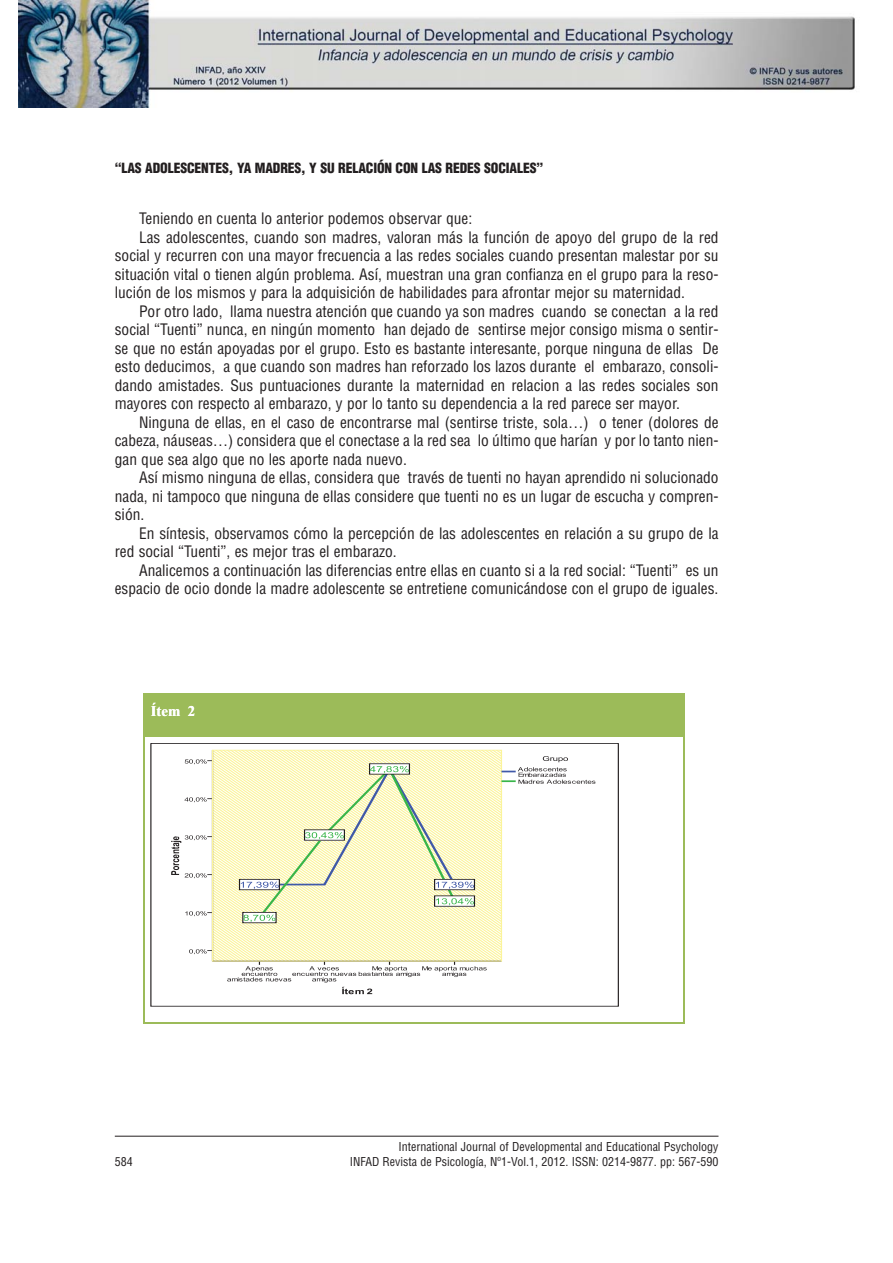
<style>
.page{position:relative;width:893px;height:1263px;background:#fff}
.page>*{position:absolute;margin:0;border:0;box-sizing:border-box;transform-origin:0 0}
.t1{font:condensed 15.45px "Helvetica";color:#231f20}
.t2{font:14.85px "Times New Roman PS Bold MT+WCLNCA";color:#fff}
.t3{font:900 condensed 13.65px "Helvetica";letter-spacing:-.01em;color:#231f20}
.t4{font:condensed 12px "Helvetica";color:#231f20}
</style>
<div class="page">
<img style="left:19px;top:0;width:836px;height:108px">
<hr style="left:115px;top:1136px;width:603px;height:1px;background:#231f20">
<div style="left:145px;top:695px;width:539px;height:40px;background:#9cbb59"></div>
<hr style="left:144px;top:693px;width:540px;height:2px;background:#9cbb59">
<hr style="left:144px;top:695px;width:1px;height:40px;background:#9cbb59">
<hr style="left:684px;top:695px;width:1px;height:40px;background:#9cbb59">
<svg style="left:171px;top:750px;width:424px;height:244px"></svg>
<hr style="left:145px;top:735px;width:539px;height:1px;background:#9cbb59">
<hr style="left:144px;top:736px;width:1px;height:287px;background:#9cbb59">
<hr style="left:144px;top:1022px;width:540px;height:1px;background:#9cbb59">
<hr style="left:684px;top:736px;width:1px;height:287px;background:#9cbb59">
<p class="t3" style="left:115px;top:163px;width:430px">“LAS ADOLESCENTES, YA MADRES, Y SU RELACIÓN CON LAS REDES SOCIALES”</p>
<p class="t1" style="left:139px;top:213px;width:335px">Teniendo en cuenta lo anterior podemos observar que:</p>
<p class="t1" style="left:139px;top:231px;width:581px">Las adolescentes, cuando son madres, valoran más la función de apoyo del grupo de la red</p>
<p class="t1" style="left:115px;top:250px;width:605px">social y recurren con una mayor frecuencia a las redes sociales cuando presentan malestar por su</p>
<p class="t1" style="left:115px;top:268px;width:605px">situación vital o tienen algún problema. Así, muestran una gran confianza en el grupo para la reso-</p>
<p class="t1" style="left:115px;top:287px;width:572px">lución de los mismos y para la adquisición de habilidades para afrontar mejor su maternidad.</p>
<p class="t1" style="left:139px;top:305px;width:581px">Por otro lado, llama nuestra atención que cuando ya son madres cuando se conectan a la red</p>
<p class="t1" style="left:115px;top:324px;width:605px">social “Tuenti” nunca, en ningún momento han dejado de sentirse mejor consigo misma o sentir-</p>
<p class="t1" style="left:115px;top:342px;width:605px">se que no están apoyadas por el grupo. Esto es bastante interesante, porque ninguna de ellas De</p>
<p class="t1" style="left:115px;top:361px;width:605px">esto deducimos, a que cuando son madres han reforzado los lazos durante el embarazo, consoli-</p>
<p class="t1" style="left:115px;top:379px;width:605px">dando amistades. Sus puntuaciones durante la maternidad en relacion a las redes sociales son</p>
<p class="t1" style="left:115px;top:398px;width:566px">mayores con respecto al embarazo, y por lo tanto su dependencia a la red parece ser mayor.</p>
<p class="t1" style="left:139px;top:416px;width:581px">Ninguna de ellas, en el caso de encontrarse mal (sentirse triste, sola…) o tener (dolores de</p>
<p class="t1" style="left:115px;top:435px;width:605px">cabeza, náuseas…) considera que el conectase a la red sea lo último que harían y por lo tanto nien-</p>
<p class="t1" style="left:115px;top:453px;width:294px">gan que sea algo que no les aporte nada nuevo.</p>
<p class="t1" style="left:139px;top:472px;width:581px">Así mismo ninguna de ellas, considera que través de tuenti no hayan aprendido ni solucionado</p>
<p class="t1" style="left:115px;top:490px;width:605px">nada, ni tampoco que ninguna de ellas considere que tuenti no es un lugar de escucha y compren-</p>
<p class="t1" style="left:115px;top:509px;width:31px">sión.</p>
<p class="t1" style="left:139px;top:527px;width:581px">En síntesis, observamos cómo la percepción de las adolescentes en relación a su grupo de la</p>
<p class="t1" style="left:115px;top:546px;width:283px">red social “Tuenti”, es mejor tras el embarazo.</p>
<p class="t1" style="left:139px;top:564px;width:581px">Analicemos a continuación las diferencias entre ellas en cuanto si a la red social: “Tuenti” es un</p>
<p class="t1" style="left:115px;top:583px;width:605px">espacio de ocio donde la madre adolescente se entretiene comunicándose con el grupo de iguales.</p>
<p class="t2" style="left:151px;top:703px;width:46px">Ítem 2</p>
<p class="t4" style="left:398px;top:1142px;width:322px">International Journal of Developmental and Educational Psychology</p>
<p class="t4" style="left:115px;top:1157px;width:19px">584</p>
<p class="t4" style="left:350px;top:1157px;width:370px">INFAD Revista de Psicología, Nº1-Vol.1, 2012. ISSN: 0214-9877. pp: 567-590</p>
</div>
